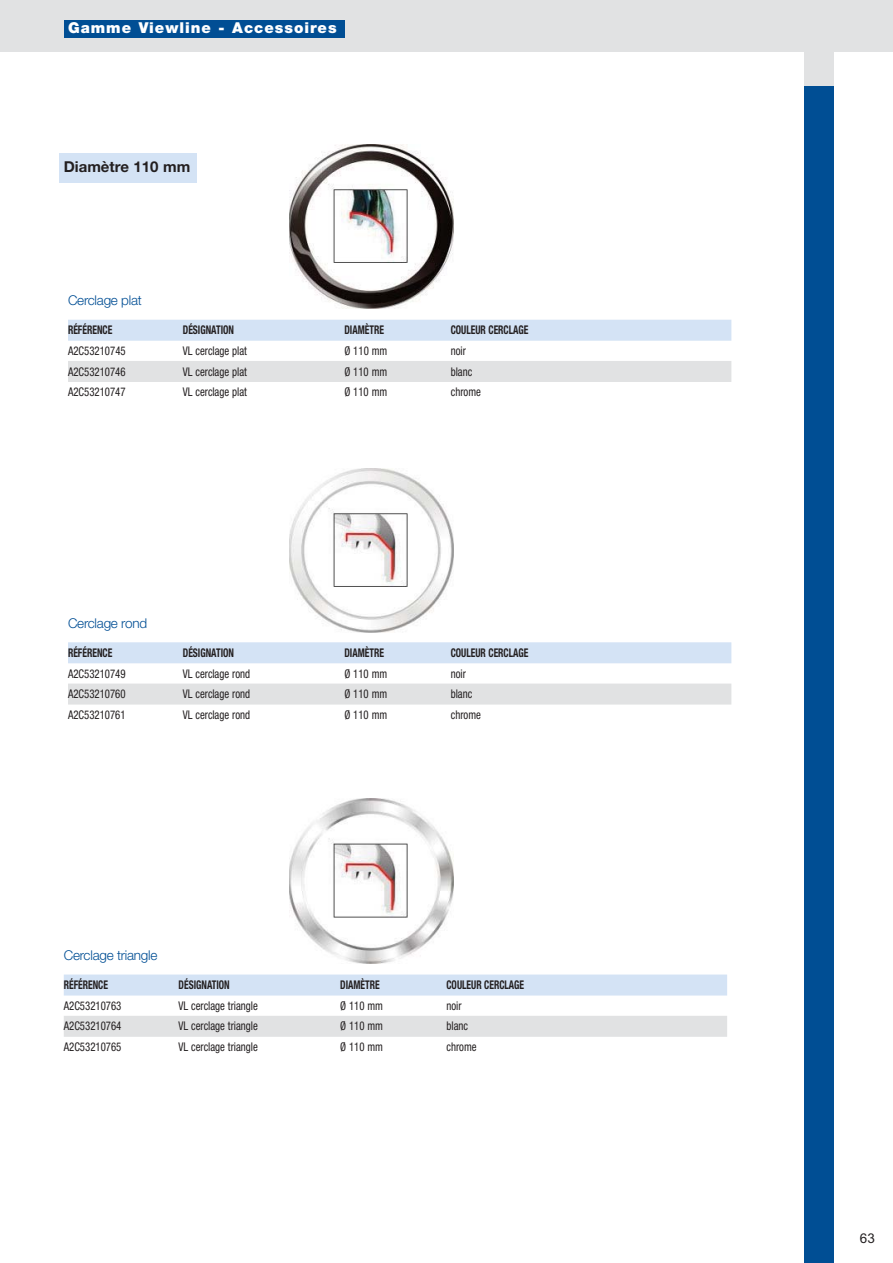
<style>
.page{position:relative;width:893px;height:1263px;background:#fff}
.page>*{position:absolute;margin:0;border:0;box-sizing:border-box;transform-origin:0 0}
.t1{font:900 15px "Helvetica Neue";letter-spacing:.065em;color:#fff}
.t2{font:700 15px "Helvetica Neue";color:#231f20}
.t3{font:300 13.5px "Helvetica Neue";letter-spacing:-.015em;color:#004e94}
.t4{font:13.5px "Arial";color:#231f20}
.t5{font:condensed 12px "Helvetica Neue";color:#231f20;scale:.9 1}
.t6{font:700 condensed 12px "Helvetica Neue";color:#231f20;scale:.8 1}
</style>
<div class="page">
<div style="left:0;top:0;width:893px;height:51px;background:#e1e2e3"></div>
<div style="left:804px;top:85px;width:29px;height:1178px;background:#004e94"></div>
<div style="left:804px;top:51px;width:29px;height:34px;background:#e1e2e3"></div>
<div style="left:68px;top:642px;width:663px;height:21px;background:#d4e3f5"></div>
<div style="left:68px;top:683px;width:663px;height:21px;background:#e1e2e3"></div>
<div style="left:64px;top:974px;width:663px;height:21px;background:#d4e3f5"></div>
<div style="left:64px;top:1016px;width:663px;height:21px;background:#e1e2e3"></div>
<div style="left:64px;top:20px;width:280px;height:17px;background:#004e94"></div>
<img style="left:289px;top:468px;width:164px;height:164px">
<img style="left:289px;top:144px;width:165px;height:165px">
<div style="left:68px;top:320px;width:663px;height:21px;background:#d4e3f5"></div>
<div style="left:68px;top:361px;width:663px;height:21px;background:#e1e2e3"></div>
<img style="left:289px;top:799px;width:164px;height:164px">
<div style="left:60px;top:153px;width:137px;height:30px;background:#d4e3f5"></div>
<p class="t1" style="left:68px;top:22px;width:270px">Gamme Viewline - Accessoires</p>
<p class="t2" style="left:64px;top:162px;width:128px">Diamètre 110 mm</p>
<p class="t3" style="left:68px;top:295px;width:75px">Cerclage plat</p>
<p class="t6" style="left:68px;top:326px;width:57px">RÉFÉRENCE</p>
<p class="t6" style="left:183px;top:326px;width:65px">DÉSIGNATION</p>
<p class="t6" style="left:344px;top:326px;width:51px">DIAMÈTRE</p>
<p class="t6" style="left:451px;top:326px;width:99px">COULEUR CERCLAGE</p>
<p class="t5" style="left:68px;top:346px;width:66px">A2C53210745</p>
<p class="t5" style="left:183px;top:346px;width:73px">VL cerclage plat</p>
<p class="t5" style="left:344px;top:346px;width:49px">Ø 110 mm</p>
<p class="t5" style="left:451px;top:346px;width:18px">noir</p>
<p class="t5" style="left:68px;top:367px;width:66px">A2C53210746</p>
<p class="t5" style="left:183px;top:367px;width:73px">VL cerclage plat</p>
<p class="t5" style="left:344px;top:367px;width:49px">Ø 110 mm</p>
<p class="t5" style="left:451px;top:367px;width:25px">blanc</p>
<p class="t5" style="left:68px;top:388px;width:66px">A2C53210747</p>
<p class="t5" style="left:183px;top:388px;width:73px">VL cerclage plat</p>
<p class="t5" style="left:344px;top:388px;width:49px">Ø 110 mm</p>
<p class="t5" style="left:451px;top:388px;width:35px">chrome</p>
<p class="t3" style="left:68px;top:618px;width:81px">Cerclage rond</p>
<p class="t6" style="left:68px;top:648px;width:57px">RÉFÉRENCE</p>
<p class="t6" style="left:183px;top:648px;width:65px">DÉSIGNATION</p>
<p class="t6" style="left:344px;top:648px;width:51px">DIAMÈTRE</p>
<p class="t6" style="left:451px;top:648px;width:99px">COULEUR CERCLAGE</p>
<p class="t5" style="left:68px;top:669px;width:66px">A2C53210749</p>
<p class="t5" style="left:183px;top:669px;width:76px">VL cerclage rond</p>
<p class="t5" style="left:344px;top:669px;width:49px">Ø 110 mm</p>
<p class="t5" style="left:451px;top:669px;width:18px">noir</p>
<p class="t5" style="left:68px;top:690px;width:66px">A2C53210760</p>
<p class="t5" style="left:183px;top:690px;width:76px">VL cerclage rond</p>
<p class="t5" style="left:344px;top:690px;width:49px">Ø 110 mm</p>
<p class="t5" style="left:451px;top:690px;width:25px">blanc</p>
<p class="t5" style="left:68px;top:710px;width:66px">A2C53210761</p>
<p class="t5" style="left:183px;top:710px;width:76px">VL cerclage rond</p>
<p class="t5" style="left:344px;top:710px;width:49px">Ø 110 mm</p>
<p class="t5" style="left:451px;top:710px;width:35px">chrome</p>
<p class="t3" style="left:64px;top:950px;width:95px">Cerclage triangle</p>
<p class="t6" style="left:64px;top:980px;width:57px">RÉFÉRENCE</p>
<p class="t6" style="left:179px;top:980px;width:65px">DÉSIGNATION</p>
<p class="t6" style="left:340px;top:980px;width:51px">DIAMÈTRE</p>
<p class="t6" style="left:446px;top:980px;width:99px">COULEUR CERCLAGE</p>
<p class="t5" style="left:64px;top:1001px;width:66px">A2C53210763</p>
<p class="t5" style="left:179px;top:1001px;width:90px">VL cerclage triangle</p>
<p class="t5" style="left:340px;top:1001px;width:49px">Ø 110 mm</p>
<p class="t5" style="left:446px;top:1001px;width:18px">noir</p>
<p class="t5" style="left:64px;top:1022px;width:66px">A2C53210764</p>
<p class="t5" style="left:179px;top:1022px;width:90px">VL cerclage triangle</p>
<p class="t5" style="left:340px;top:1022px;width:49px">Ø 110 mm</p>
<p class="t5" style="left:446px;top:1022px;width:25px">blanc</p>
<p class="t5" style="left:64px;top:1042px;width:66px">A2C53210765</p>
<p class="t5" style="left:179px;top:1042px;width:90px">VL cerclage triangle</p>
<p class="t5" style="left:340px;top:1042px;width:49px">Ø 110 mm</p>
<p class="t5" style="left:446px;top:1042px;width:35px">chrome</p>
<p class="t4" style="left:860px;top:1230px;width:17px">63</p>
</div>
